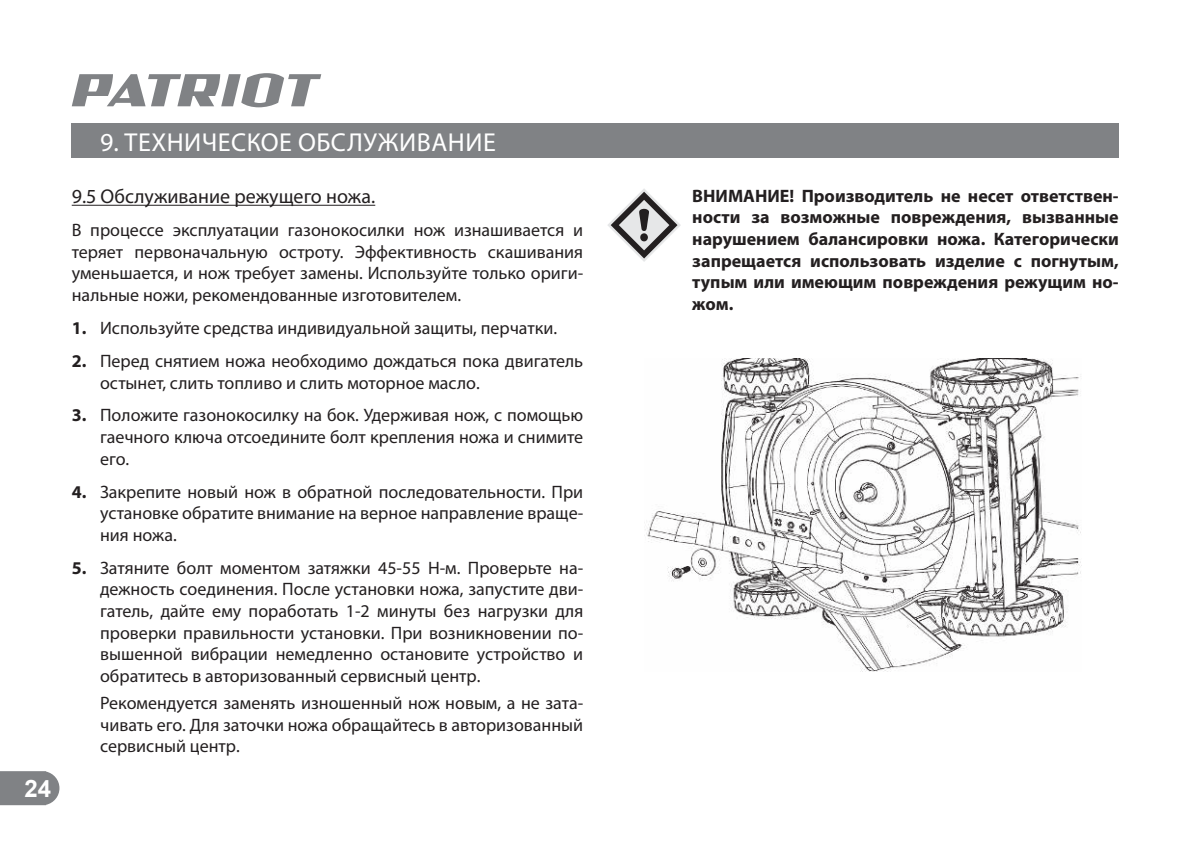
<style>
.page{position:relative;width:1193px;height:843px;background:#fff}
.page>*{position:absolute;margin:0;border:0;box-sizing:border-box;transform-origin:0 0}
.t1{font:26px "Myriad Pro";letter-spacing:.02em;color:#fff}
.t2{font:700 24px "Arial";color:#fff}
.t3{font:20px "Myriad Pro";color:#231f20}
.t4{font:18px/21.6px "Myriad Pro";color:#231f20;text-align:justify}
.t5{font:700 18px/21.6px "Myriad Pro";color:#231f20;text-align:justify}
.s1{font-weight:700}
</style>
<div class="page">
<svg style="left:0;top:771px;width:59px;height:34px;background:#87898c"></svg>
<svg style="left:72px;top:73px;width:249px;height:34px"></svg>
<div style="left:72px;top:124px;width:1046px;height:34px;background:#808285"></div>
<hr style="left:72px;top:205px;width:303px;height:1px;background:#231f20">
<svg style="left:608px;top:189px;width:73px;height:73px"></svg>
<img style="left:645px;top:358px;width:436px;height:314px">
<h2 class="t2" style="left:24px;top:774px;width:28px">24</h2>
<h1 class="t1" style="left:100px;top:130px;width:397px">9. ТЕХНИЧЕСКОЕ ОБСЛУЖИВАНИЕ</h1>
<p class="t3" style="left:72px;top:187px;width:305px">9.5 Обслуживание режущего ножа.</p>
<p class="t4" style="left:72px;top:220px;width:513px">В процессе эксплуатации газонокосилки нож изнашивается и теряет первоначальную остроту. Эффективность скашивания уменьшается, и нож требует замены. Используйте только ориги&shy;нальные ножи, рекомендованные изготовителем.</p>
<p class="t4" style="left:72px;top:318px;width:487px"><span class="s1">1.</span> Используйте средства индивидуальной защиты, перчатки.</p>
<p class="t4" style="left:100px;top:351px;width:484px;text-indent:-28px"><span class="s1">2.</span> Перед снятием ножа необходимо дождаться пока двигатель остынет, слить топливо и слить моторное масло.</p>
<p class="t4" style="left:100px;top:405px;width:484px;text-indent:-28px"><span class="s1">3.</span> Положите газонокосилку на бок. Удерживая нож, с помощью гаечного ключа отсоедините болт крепления ножа и снимите его.</p>
<p class="t4" style="left:100px;top:481px;width:484px;text-indent:-28px"><span class="s1">4.</span> Закрепите новый нож в обратной последовательности. При установке обратите внимание на верное направление враще&shy;ния ножа.</p>
<p class="t4" style="left:100px;top:558px;width:484px;text-indent:-28px"><span class="s1">5.</span> Затяните болт моментом затяжки 45-55 Н-м. Проверьте на&shy;дежность соединения. После установки ножа, запустите дви&shy;гатель, дайте ему поработать 1-2 минуты без нагрузки для проверки правильности установки. При возникновении по&shy;вышенной вибрации немедленно остановите устройство и обратитесь в авторизованный сервисный центр.</p>
<p class="t4" style="left:100px;top:693px;width:484px">Рекомендуется заменять изношенный нож новым, а не зата&shy;чивать его. Для заточки ножа обращайтесь в авторизованный сервисный центр.</p>
<p class="t5" style="left:692px;top:185px;width:428px">ВНИМАНИЕ! Производитель не несет ответствен&shy;ности за возможные повреждения, вызванные нарушением балансировки ножа. Категорически запрещается использовать изделие с погнутым, тупым или имеющим повреждения режущим но&shy;жом.</p>
</div>
